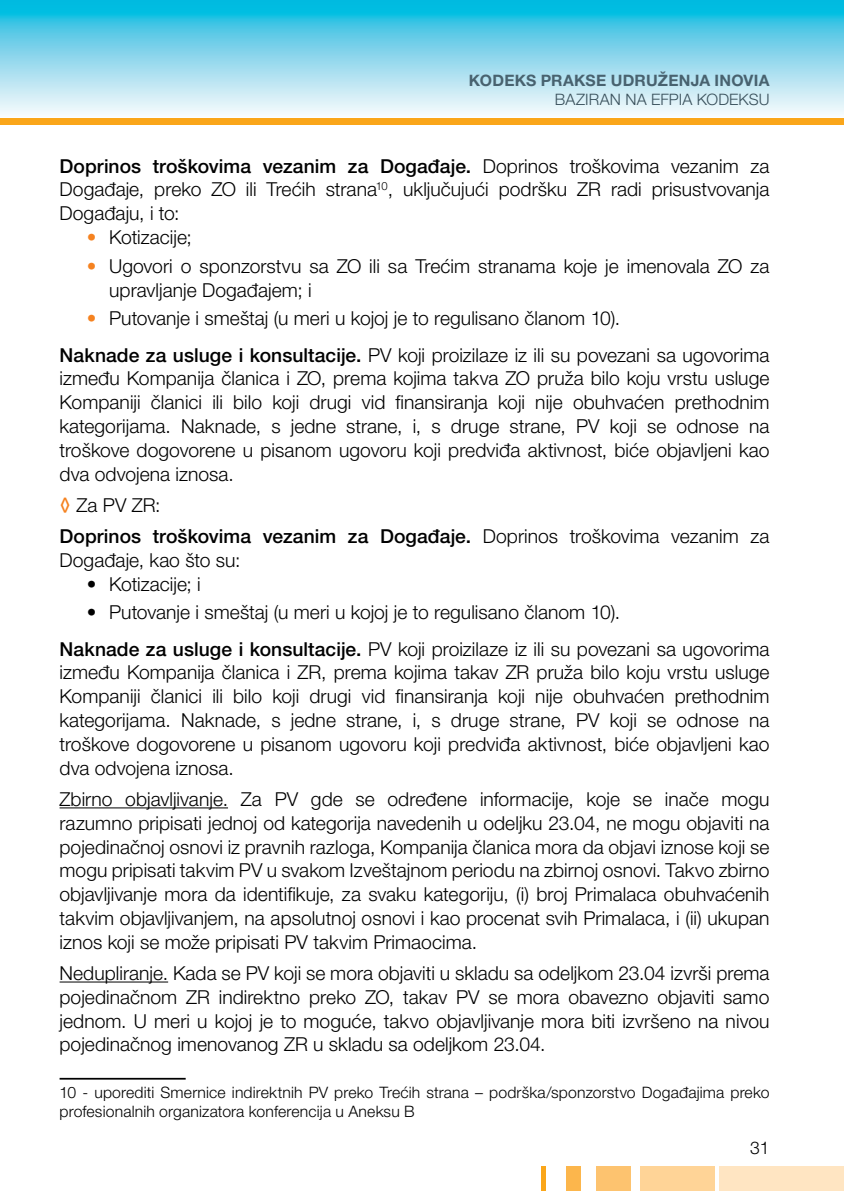
<style>
.page{position:relative;width:844px;height:1191px;background:#fff}
.page>*{position:absolute;margin:0;border:0;box-sizing:border-box;transform-origin:0 0}
.t1{font:300 19.25px/23.8px "Helvetica Neue LT Pro";color:#000;text-align:justify}
.t2{font:500 19.25px/31.3px "Helvetica Neue LT Pro";letter-spacing:.005em;color:#000}
.t3{font:300 17.5px "Helvetica Neue LT Pro";color:#000}
.t4{font:300 15.75px/18.9px "Helvetica Neue LT Pro";letter-spacing:.01em;color:#000}
.t5{font:700 15.75px "Helvetica Neue LT Pro";letter-spacing:.015em;color:#48626f}
.t6{font:300 15.75px "Helvetica Neue LT Pro";letter-spacing:.005em;color:#384f5a}
.s1{font-weight:500}
.s2{font-weight:500;color:#f58220}
.s3{color:#f58220}
.s4{font-weight:300}
</style>
<div class="page">
<svg style="left:0;top:0;width:843px;height:114px;background:#82d7ec"></svg>
<div style="left:0;top:118px;width:843px;height:7px;background:#faa61a"></div>
<div style="left:719px;top:1166px;width:124px;height:25px;background:#ffe5c2"></div>
<div style="left:640px;top:1166px;width:74px;height:25px;background:#ffd497"></div>
<div style="left:595px;top:1166px;width:35px;height:25px;background:#fdc36f"></div>
<div style="left:566px;top:1166px;width:14px;height:25px;background:#fcb64c"></div>
<div style="left:541px;top:1166px;width:5px;height:25px;background:#faa61a"></div>
<hr style="left:60px;top:807px;width:168px;height:1px;background:#000">
<hr style="left:60px;top:981px;width:108px;height:1px;background:#000">
<hr style="left:60px;top:1077px;width:126px;height:2px;background:#000">
<p class="t5" style="left:469px;top:70px;width:302px">KODEKS PRAKSE UDRUŽENJA INOVIA</p>
<p class="t6" style="left:555px;top:89px;width:216px">BAZIRAN NA EFPIA KODEKSU</p>
<p class="t1" style="left:60px;top:153px;width:711px"><span class="s1">Doprinos troškovima vezanim za Događaje.</span> Doprinos troškovima vezanim za Događaje, preko ZO ili Trećih strana<sup>10</sup>, uključujući podršku ZR radi prisustvovanja Događaju, i to:</p>
<p class="t1" style="left:87px;top:225px;width:106px"><span class="s2">•</span> Kotizacije;</p>
<p class="t1" style="left:109px;top:253px;width:661px;text-indent:-22px"><span class="s2">•</span> Ugovori o sponzorstvu sa ZO ili sa Trećim stranama koje je imenovala ZO za upravljanje Događajem; i</p>
<p class="t1" style="left:60px;top:300px;width:711px;line-height:36.2px;text-indent:27px"><span class="s2">•</span> Putovanje i smeštaj (u meri u kojoj je to regulisano članom 10).<br><span class="s1">Naknade za usluge i konsultacije.</span> PV koji proizilaze iz ili su povezani sa ugovorima</p>
<p class="t1" style="left:60px;top:366px;width:711px">između Kompanija članica i ZO, prema kojima takva ZO pruža bilo koju vrstu usluge Kompaniji članici ili bilo koji drugi vid finansiranja koji nije obuhvaćen prethodnim kategorijama. Naknade, s jedne strane, i, s druge strane, PV koji se odnose na troškove dogovorene u pisanom ugovoru koji predviđa aktivnost, biće objavljeni kao dva odvojena iznosa.</p>
<p class="t2" style="left:60px;top:489px;width:711px"><span class="s3">◊</span> <span class="s4">Za PV ZR:<br></span>Doprinos troškovima vezanim za Događaje. <span class="s4">Doprinos troškovima vezanim za</span></p>
<p class="t1" style="left:60px;top:547px;width:182px">Događaje, kao što su:</p>
<p class="t1" style="left:87px;top:571px;width:115px">• Kotizacije; i</p>
<p class="t1" style="left:60px;top:594px;width:711px;line-height:36.2px;text-indent:27px">• Putovanje i smeštaj (u meri u kojoj je to regulisano članom 10).<br><span class="s1">Naknade za usluge i konsultacije.</span> PV koji proizilaze iz ili su povezani sa ugovorima</p>
<p class="t1" style="left:60px;top:660px;width:711px">između Kompanija članica i ZR, prema kojima takav ZR pruža bilo koju vrstu usluge Kompaniji članici ili bilo koji drugi vid finansiranja koji nije obuhvaćen prethodnim kategorijama. Naknade, s jedne strane, i, s druge strane, PV koji se odnose na troškove dogovorene u pisanom ugovoru koji predviđa aktivnost, biće objavljeni kao dva odvojena iznosa.</p>
<p class="t1" style="left:59px;top:786px;width:711px">Zbirno objavljivanje. Za PV gde se određene informacije, koje se inače mogu razumno pripisati jednoj od kategorija navedenih u odeljku 23.04, ne mogu objaviti na pojedinačnoj osnovi iz pravnih razloga, Kompanija članica mora da objavi iznose koji se mogu pripisati takvim PV u svakom Izveštajnom periodu na zbirnoj osnovi. Takvo zbirno objavljivanje mora da identifikuje, za svaku kategoriju, (i) broj Primalaca obuhvaćenih takvim objavljivanjem, na apsolutnoj osnovi i kao procenat svih Primalaca, i (ii) ukupan iznos koji se može pripisati PV takvim Primaocima.</p>
<p class="t1" style="left:59px;top:960px;width:711px">Nedupliranje. Kada se PV koji se mora objaviti u skladu sa odeljkom 23.04 izvrši prema pojedinačnom ZR indirektno preko ZO, takav PV se mora obavezno objaviti samo jednom. U meri u kojoj je to moguće, takvo objavljivanje mora biti izvršeno na nivou pojedinačnog imenovanog ZR u skladu sa odeljkom 23.04.</p>
<p class="t4" style="left:60px;top:1082px;width:711px">10 - uporediti Smernice indirektnih PV preko Trećih strana – podrška/sponzorstvo Događajima preko profesionalnih organizatora konferencija u Aneksu B</p>
<p class="t3" style="left:749px;top:1137px;width:21px">31</p>
</div>
